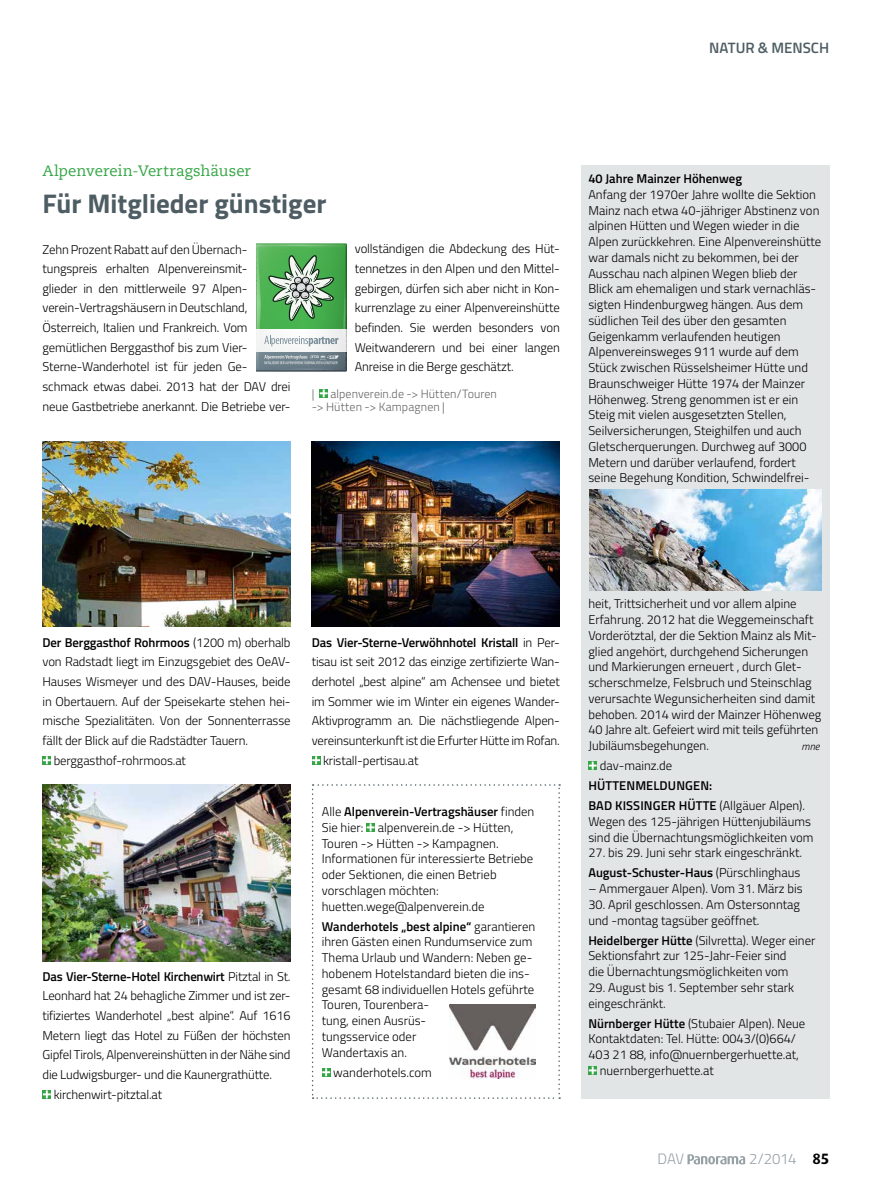
<style>
.page{position:relative;width:893px;height:1191px;background:#fff}
.page>*{position:absolute;margin:0;border:0;box-sizing:border-box;transform-origin:0 0}
.t1{font:700 27px "Titillium";color:#4e5d63}
.t2{font:15px "Caecilia LT Std";color:#33a544}
.t3{font:600 15px "Titillium";color:#4e5d63}
.t4{font:300 15px "Titillium";letter-spacing:-.02em;color:#97a0a5}
.t5{font:300 12.75px/15.8px "Titillium";color:#000}
.t6{font:600 12.75px "Titillium";letter-spacing:-.015em;color:#000}
.t7{font:600 12.75px/20px "Titillium";letter-spacing:.01em;color:#000}
.t8{font:300 12px/13.5px "Titillium";letter-spacing:.005em;color:#636466}
.t9{font:italic 300 10.5px "Titillium";color:#000}
.s1{font-weight:300}
.s2{font-weight:600}
.s3{font-family:"Dax";font-weight:700;color:#000}
</style>
<div class="page">
<svg style="left:687px;top:1154px;width:58px;height:10px"></svg>
<svg style="left:312px;top:784px;width:248px;height:314px"></svg>
<svg style="left:319px;top:389px;width:9px;height:9px"></svg>
<svg style="left:320px;top:389px;width:8px;height:8px"></svg>
<div style="left:581px;top:165px;width:248px;height:933px;background:#e2e5e6"></div>
<svg style="left:588px;top:761px;width:9px;height:9px"></svg>
<svg style="left:589px;top:761px;width:8px;height:8px"></svg>
<svg style="left:589px;top:1066px;width:8px;height:8px"></svg>
<img style="left:589px;top:489px;width:233px;height:102px">
<img style="left:43px;top:784px;width:248px;height:177px">
<svg style="left:43px;top:1090px;width:8px;height:8px"></svg>
<img style="left:312px;top:441px;width:248px;height:186px">
<img style="left:43px;top:441px;width:248px;height:186px">
<svg style="left:312px;top:756px;width:8px;height:8px"></svg>
<svg style="left:43px;top:756px;width:8px;height:8px"></svg>
<svg style="left:256px;top:243px;width:90px;height:128px"></svg>
<img style="left:449px;top:1004px;width:86px;height:74px">
<p class="t3" style="left:709px;top:36px;width:10px">Natur</p>
<p class="t3" style="left:758px;top:36px;width:73px">&amp; mensch</p>
<p class="t2" style="left:43px;top:162px;width:210px">Alpenverein-Vertragshäuser</p>
<h1 class="t1" style="left:43px;top:183px;width:285px">Für Mitglieder günstiger</h1>
<p class="t5" style="left:43px;top:239px;width:250px;line-height:19.6px">Zehn Prozent Rabatt auf den Übernach&shy;tungspreis erhalten Alpenvereinsmit-<br>glieder in den mittlerweile 97 Alpen&shy;verein-Vertragshäusern in Deutschland, Österreich, Italien und Frankreich. Vom gemütlichen Berggasthof bis zum Vier-Sterne-Wanderhotel ist für jeden Ge&shy;schmack etwas dabei. 2013 hat der DAV drei neue Gastbetriebe anerkannt. Die Betriebe ver-</p>
<p class="t5" style="left:355px;top:238px;width:207px;line-height:19.6px;text-align:justify">vollständigen die Abdeckung des Hüt&shy;tennetzes in den Alpen und den Mittel&shy;gebirgen, dürfen sich aber nicht in Kon&shy;kurrenzlage zu einer Alpenvereinshütte befinden. Sie werden besonders von Weitwanderern und bei einer langen Anreise in die Berge geschätzt.</p>
<p class="t8" style="left:312px;top:386px;width:4px">|</p>
<p class="t8" style="left:312px;top:386px;width:187px;text-indent:19px">alpenverein.de -&gt; Hütten/Touren -&gt; Hütten -&gt; Kampagnen |</p>
<p class="t6" style="left:588px;top:169px;width:155px">40 Jahre Mainzer Höhenweg</p>
<p class="t5" style="left:588px;top:186px;width:235px">Anfang der 1970er Jahre wollte die Sektion Mainz nach etwa 40-jähriger Abstinenz von alpinen Hütten und Wegen wieder in die Alpen zurückkehren. Eine Alpenvereinshütte war damals nicht zu bekommen, bei der Ausschau nach alpinen Wegen blieb der Blick am ehemaligen und stark vernachläs&shy;sigten Hindenburgweg hängen. Aus dem südlichen Teil des über den gesamten Geigenkamm verlaufenden heutigen Alpenvereinsweges 911 wurde auf dem Stück zwischen Rüsselsheimer Hütte und Braunschweiger Hütte 1974 der Mainzer Höhenweg. Streng genommen ist er ein Steig mit vielen ausgesetzten Stellen, Seilversicherungen, Steighilfen und auch Gletscherquerungen. Durchweg auf 3000<br>Metern und darüber verlaufend, fordert seine Begehung Kondition, Schwindelfrei-</p>
<p class="t6" style="left:43px;top:632px;width:250px">Der Berggasthof Rohrmoos <span class="s1">(1200 m) oberhalb</span></p>
<p class="t5" style="left:43px;top:653px;width:250px">von Radstadt liegt im Einzugsgebiet des OeAV-</p>
<p class="t5" style="left:43px;top:673px;width:250px">Hauses Wismeyer und des DAV-Hauses, beide</p>
<p class="t5" style="left:43px;top:692px;width:250px">in Obertauern. Auf der Speisekarte stehen hei-</p>
<p class="t5" style="left:43px;top:712px;width:250px">mische Spezialitäten. Von der Sonnenterrasse</p>
<p class="t5" style="left:43px;top:732px;width:207px">fällt der Blick auf die Radstädter Tauern.</p>
<p class="t5" style="left:54px;top:751px;width:134px">berggasthof-rohrmoos.at</p>
<p class="t6" style="left:43px;top:966px;width:250px">Das Vier-Sterne-Hotel Kirchenwirt <span class="s1">Pitztal in St.</span></p>
<p class="t5" style="left:43px;top:987px;width:250px">Leonhard hat 24 behagliche Zimmer und ist zer-</p>
<p class="t5" style="left:43px;top:1007px;width:250px">tifiziertes Wanderhotel „best alpine“. Auf 1616</p>
<p class="t5" style="left:43px;top:1026px;width:250px">Metern liegt das Hotel zu Füßen der höchsten</p>
<p class="t5" style="left:43px;top:1046px;width:250px">Gipfel Tirols, Alpenvereinshütten in der Nähe sind</p>
<p class="t5" style="left:43px;top:1066px;width:231px">die Ludwigsburger- und die Kaunergrathütte.</p>
<p class="t5" style="left:54px;top:1085px;width:110px">kirchenwirt-pitztal.at</p>
<p class="t6" style="left:312px;top:632px;width:248px">Das Vier-Sterne-Verwöhnhotel Kristall <span class="s1">in Per-</span></p>
<p class="t5" style="left:312px;top:653px;width:250px">tisau ist seit 2012 das einzige zertifizierte Wan-</p>
<p class="t5" style="left:312px;top:673px;width:250px">derhotel „best alpine“ am Achensee und bietet</p>
<p class="t5" style="left:312px;top:692px;width:250px">im Sommer wie im Winter ein eigenes Wander-</p>
<p class="t5" style="left:312px;top:712px;width:250px">Aktivprogramm an. Die nächstliegende Alpen-</p>
<p class="t5" style="left:312px;top:732px;width:250px">vereinsunterkunft ist die Erfurter Hütte im Rofan.</p>
<p class="t5" style="left:323px;top:751px;width:97px">kristall-pertisau.at</p>
<p class="t5" style="left:322px;top:803px;width:214px">Alle <span class="s2">Alpenverein-Vertragshäuser</span> finden Sie hier: alpenverein.de -&gt; Hütten, Touren -&gt; Hütten -&gt; Kampagnen.<br>Informationen für interessierte Betriebe oder Sektionen, die einen Betrieb vorschlagen möchten: huetten.wege@alpenverein.de</p>
<p class="t5" style="left:322px;top:917px;width:215px"><span class="s2">Wanderhotels „best alpine“</span> garantieren ihren Gästen einen Rundumservice zum<br>Thema Urlaub und Wandern: Neben ge&shy;hobenem Hotelstandard bieten die ins&shy;gesamt 68 individuellen Hotels geführte<br>Touren, Tourenbera-<br>tung, einen Ausrüs-<br>tungsservice oder<br>Wandertaxis an.</p>
<p class="t5" style="left:333px;top:1063px;width:100px">wanderhotels.com</p>
<p class="t5" style="left:588px;top:595px;width:234px">heit, Trittsicherheit und vor allem alpine Erfahrung. 2012 hat die Weggemeinschaft Vorderötztal, der die Sektion Mainz als Mit&shy;glied angehört, durchgehend Sicherungen und Markierungen erneuert , durch Glet&shy;scherschmelze, Felsbruch und Steinschlag verursachte Wegunsicherheiten sind damit behoben. 2014 wird der Mainzer Höhenweg 40 Jahre alt. Gefeiert wird mit teils geführten Jubiläumsbegehungen.</p>
<p class="t9" style="left:802px;top:739px;width:20px">mne</p>
<p class="t5" style="left:600px;top:757px;width:74px">dav-mainz.de</p>
<p class="t7" style="left:588px;top:775px;width:125px">Hüttenmeldungen:<br>Bad Kissi</p>
<p class="t6" style="left:644px;top:796px;width:60px">nger Hütte</p>
<p class="t5" style="left:588px;top:797px;width:227px;text-indent:131px">(Allgäuer Alpen).<br>Wegen des 125-jährigen Hüttenjubiläums sind die Übernachtungsmöglichkeiten vom</p>
<p class="t5" style="left:588px;top:842px;width:215px;line-height:20px">27. bis 29. Juni sehr stark eingeschränkt.<br><span class="s2">August-Schuster-Haus</span> (Pürschlinghaus</p>
<p class="t5" style="left:588px;top:880px;width:216px">– Ammergauer Alpen). Vom 31. März bis</p>
<p class="t5" style="left:588px;top:895px;width:213px">30. April geschlossen. Am Ostersonntag und -montag tagsüber geöffnet.</p>
<p class="t5" style="left:588px;top:931px;width:229px"><span class="s2">Heidelberger H ütte</span> (Silvretta). Weger einer<br>Sektionsfahrt zur 125-Jahr-Feier sind<br>die Übernachtungsmöglichkeiten vom</p>
<p class="t5" style="left:588px;top:978px;width:207px">29. August bis 1. September sehr stark eingeschränkt.</p>
<p class="t5" style="left:588px;top:1014px;width:218px"><span class="s2">N ürnberger H ütte</span> (Stubaier Alpen). Neue</p>
<p class="t5" style="left:588px;top:1030px;width:209px">Kontaktdaten: Tel. Hütte: 0043/(0)664/</p>
<p class="t5" style="left:588px;top:1046px;width:212px">403 21 88, info@nuernbergerhuette.at,</p>
<p class="t5" style="left:600px;top:1061px;width:116px">nuernbergerhuette.at</p>
<p class="t4" style="left:657px;top:1148px;width:28px">DAV</p>
<p class="t4" style="left:749px;top:1148px;width:82px">2/2014 <span class="s3">85</span></p>
</div>
